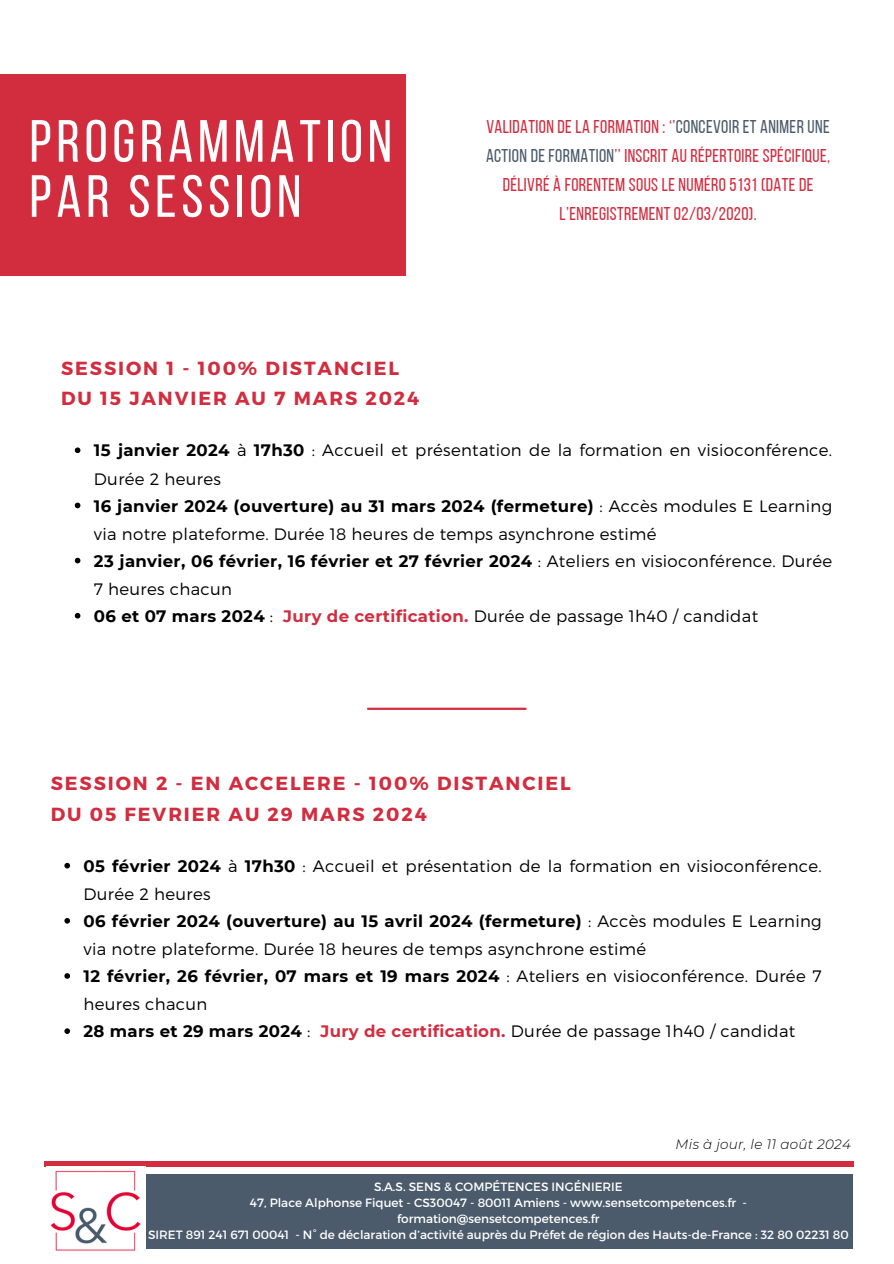
<style>
.page{position:relative;width:894px;height:1264px;background:#fff}
.page>*{position:absolute;margin:0;border:0;box-sizing:border-box;transform-origin:0 0}
.t1{font:59.4px/55.2px "Bebas Neue";letter-spacing:.08em;color:#fff}
.t2{font:700 18.9px/30.3px "Montserrat";letter-spacing:.1em;color:#d22d3f}
.t3{font:18.45px/29.2px "Bebas Neue";letter-spacing:.02em;color:#d22d3f;text-align:center}
.t4{font:300 16.5px/28.2px "Montserrat";letter-spacing:.02em;color:#000}
.t5{font:italic 300 13.5px "Montserrat";letter-spacing:.02em;color:#000}
.t6{font:12px/16px "Montserrat";color:#fff;text-align:center}
.s1{color:#4c5b6b}
.s2{font-weight:700}
.s3{font-weight:700;color:#d22d3f}
</style>
<div class="page">
<div style="left:0;top:74px;width:405px;height:202px;background:#d22d3f"></div>
<div style="left:45px;top:1161px;width:808px;height:5px;background:#d22d3f"></div>
<div style="left:146px;top:1174px;width:706px;height:74px;background:#4c5b6b"></div>
<img style="left:50px;top:1170px;width:91px;height:81px">
<hr style="left:367px;top:707px;width:159px;height:3px;background:#d22d3f">
<svg style="left:64px;top:862px;width:6px;height:6px"></svg>
<svg style="left:64px;top:918px;width:6px;height:5px"></svg>
<svg style="left:64px;top:973px;width:6px;height:5px"></svg>
<svg style="left:64px;top:1028px;width:6px;height:5px"></svg>
<svg style="left:75px;top:447px;width:5px;height:6px"></svg>
<svg style="left:75px;top:502px;width:5px;height:6px"></svg>
<svg style="left:75px;top:558px;width:5px;height:5px"></svg>
<svg style="left:75px;top:613px;width:5px;height:5px"></svg>
<h1 class="t1" style="left:29px;top:119px;width:364px">PROGRAMMATION<br>PAR SESSION</h1>
<h3 class="t3" style="left:486px;top:113px;width:345px">VALIDATION DE LA FORMATION : ‘’<span class="s1">CONCEVOIR ET ANIMER UNE ACTION DE FORMATION</span>’’ INSCRIT AU RÉPERTOIRE SPÉCIFIQUE, DÉLIVRÉ À FORENTEM SOUS LE NUMÉRO 5131 (DATE DE L’ENREGISTREMENT 02/03/2020).</h3>
<p class="t2" style="left:61px;top:352px;width:359px">SESSION 1 - 100% DISTANCIEL<br>DU 15 JANVIER AU 7 MARS 2024</p>
<p class="t4" style="left:94px;top:435px;width:739px"><span class="s2">15 janvier 2024</span> à <span class="s2">17h30</span> : Accueil et présentation de la formation en visioconférence.<br>Durée 2 heures</p>
<p class="t4" style="left:94px;top:491px;width:739px"><span class="s2">16 janvier 2024 (ouverture) au 31 mars 2024 (fermeture)</span> : Accès modules E Learning via notre plateforme. Durée 18 heures de temps asynchrone estimé</p>
<p class="t4" style="left:94px;top:546px;width:739px"><span class="s2">23 janvier, 06 février, 16 février et 27 février 2024</span> : Ateliers en visioconférence. Durée<br>7 heures chacun</p>
<h5 class="t4" style="left:94px;top:601px;width:665px"><span class="s2">06 et 07 mars 2024</span> : <span class="s3">Jury de certification.</span> Durée de passage 1h40 / candidat</h5>
<h2 class="t2" style="left:51px;top:767px;width:521px">SESSION 2 - EN ACCELERE - 100% DISTANCIEL<br>DU 05 FEVRIER AU 29 MARS 2024</h2>
<p class="t4" style="left:83px;top:851px;width:739px"><span class="s2">05 février 2024</span> à <span class="s2">17h30</span> : Accueil et présentation de la formation en visioconférence.<br>Durée 2 heures</p>
<p class="t4" style="left:83px;top:906px;width:739px"><span class="s2">06 février 2024 (ouverture) au 15 avril 2024 (fermeture)</span> : Accès modules E Learning via notre plateforme. Durée 18 heures de temps asynchrone estimé</p>
<p class="t4" style="left:83px;top:961px;width:739px"><span class="s2">12 février, 26 février, 07 mars et 19 mars 2024</span> : Ateliers en visioconférence. Durée 7 heures chacun</p>
<p class="t4" style="left:83px;top:1016px;width:713px"><span class="s2">28 mars et 29 mars 2024</span> : <span class="s3">Jury de certification.</span> Durée de passage 1h40 / candidat</p>
<p class="t5" style="left:675px;top:1136px;width:177px">Mis à jour, le 11 août 2024</p>
<p class="t6" style="left:374px;top:1178px;width:250px">S.A.S. SENS &amp; COMPÉTENCES INGÉNIERIE</p>
<p class="t6" style="left:250px;top:1194px;width:498px">47, Place Alphonse Fiquet - CS30047 - 80011 Amiens - www.sensetcompetences.fr - formation@sensetcompetences.fr</p>
<p class="t6" style="left:148px;top:1226px;width:702px">SIRET 891 241 671 00041 - N° de déclaration d’activité auprès du Préfet de région des Hauts-de-France : 32 80 02231 80</p>
</div>
